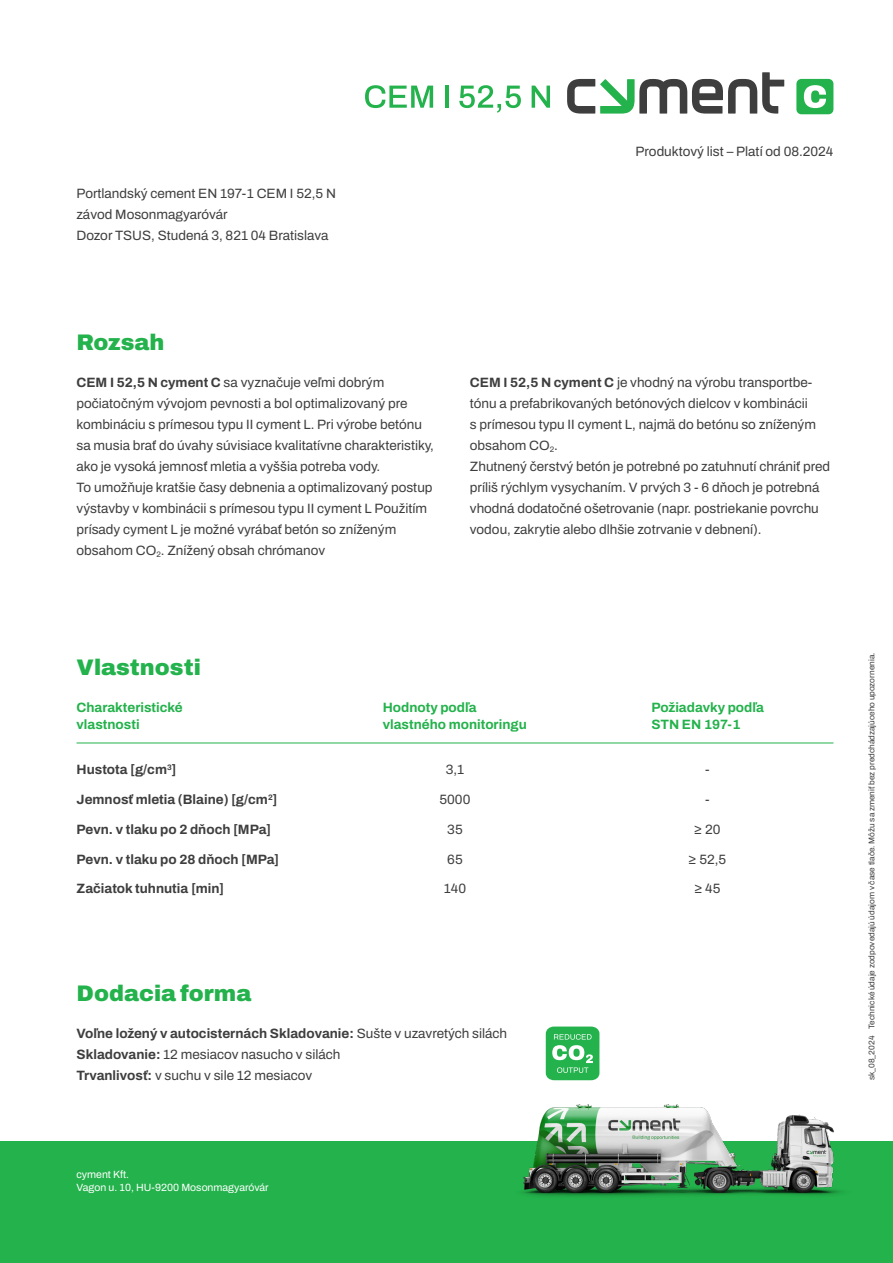
<style>
.page{position:relative;width:893px;height:1263px;background:#fff}
.page>*{position:absolute;margin:0;border:0;box-sizing:border-box;transform-origin:0 0}
.t1{font:900 22.5px "Archivo";color:#23b24b}
.t2{font:13.5px/21px "Archivo";color:#3e3e3f}
.t3{font:700 13.5px "Archivo";color:#3e3e3f}
.t4{font:700 13.5px/16.2px "Archivo";color:#23b24b}
.t5{font:10.5px/12.6px "Archivo";color:#fff}
.t6{font:8.25px "Archivo";color:#3e3e3f}
.s1{font-weight:700}
</style>
<div class="page">
<div style="left:0;top:1142px;width:893px;height:121px;background:#23b24b"></div>
<img style="left:511px;top:1104px;width:345px;height:92px">
<svg style="left:546px;top:1026px;width:53px;height:54px"></svg>
<hr style="left:77px;top:743px;width:756px;height:1px;background:#23b24b">
<svg style="left:567px;top:72px;width:217px;height:42px"></svg>
<div style="left:796px;top:79px;width:37px;height:35px;background:#23b24b;border-radius:5px"></div>
<svg style="left:804px;top:85px;width:22px;height:23px"></svg>
<svg style="left:365px;top:85px;width:68px;height:23px"></svg>
<hr style="left:445px;top:86px;width:4px;height:22px;background:#23b24b">
<svg style="left:459px;top:85px;width:62px;height:28px"></svg>
<svg style="left:532px;top:86px;width:18px;height:22px"></svg>
<p class="t2" style="left:77px;top:183px;width:261px">Portlandský cement EN 197-1 CEM I 52,5 N závod Mosonmagyaróvár<br>Dozor TSUS, Studená 3, 821 04 Bratislava</p>
<h1 class="t1" style="left:77px;top:325px;width:89px">Rozsah</h1>
<p class="t2" style="left:636px;top:141px;width:199px">Produktový list – Platí od 08.2024</p>
<p class="t2" style="left:77px;top:372px;width:359px"><span class="s1">CEM I 52,5 N cyment C</span> sa vyznačuje veľmi dobrým počiatočným vývojom pevnosti a bol optimalizovaný pre kombináciu s prímesou typu II cyment L. Pri výrobe betónu sa musia brať do úvahy súvisiace kvalitatívne charakteristiky, ako je vysoká jemnosť mletia a vyššia potreba vody.<br>To umožňuje kratšie časy debnenia a optimalizovaný postup výstavby v kombinácii s prímesou typu II cyment L Použitím prísady cyment L je možné vyrábať betón so zníženým obsahom CO<sub>2</sub>. Znížený obsah chrómanov</p>
<p class="t2" style="left:470px;top:372px;width:362px"><span class="s1">CEM I 52,5 N cyment C</span> je vhodný na výrobu transportbe&shy;tónu a prefabrikovaných betónových dielcov v kombinácii<br>s prímesou typu II cyment L, najmä do betónu so zníženým obsahom CO<sub>2</sub>.<br>Zhutnený čerstvý betón je potrebné po zatuhnutí chrániť pred príliš rýchlym vysychaním. V prvých 3 - 6 dňoch je potrebná vhodná dodatočné ošetrovanie (napr. postriekanie povrchu vodou, zakrytie alebo dlhšie zotrvanie v debnení).</p>
<h1 class="t1" style="left:77px;top:650px;width:126px">Vlastnosti</h1>
<p class="t4" style="left:77px;top:700px;width:108px">Charakteristické vlastnosti</p>
<p class="t4" style="left:383px;top:700px;width:146px">Hodnoty podľa vlastného monitoringu</p>
<p class="t4" style="left:651px;top:700px;width:114px">Požiadavky podľa<br>STN EN 197-1</p>
<p class="t3" style="left:77px;top:759px;width:101px">Hustota [g/cm<sup>3</sup>]</p>
<p class="t2" style="left:446px;top:759px;width:20px">3,1</p>
<p class="t2" style="left:705px;top:759px;width:6px">-</p>
<p class="t3" style="left:77px;top:789px;width:202px">Jemnosť mletia (Blaine) [g/cm<sup>2</sup>]</p>
<p class="t2" style="left:440px;top:789px;width:32px">5000</p>
<p class="t2" style="left:705px;top:789px;width:6px">-</p>
<p class="t3" style="left:77px;top:819px;width:196px">Pevn. v tlaku po 2 dňoch [MPa]</p>
<p class="t2" style="left:447px;top:819px;width:17px">35</p>
<p class="t2" style="left:694px;top:819px;width:28px">≥ 20</p>
<p class="t3" style="left:77px;top:849px;width:204px">Pevn. v tlaku po 28 dňoch [MPa]</p>
<p class="t2" style="left:447px;top:848px;width:17px">65</p>
<p class="t2" style="left:688px;top:848px;width:40px">≥ 52,5</p>
<p class="t3" style="left:77px;top:879px;width:149px">Začiatok tuhnutia [min]</p>
<p class="t2" style="left:444px;top:878px;width:24px">140</p>
<p class="t2" style="left:694px;top:878px;width:28px">≥ 45</p>
<h1 class="t1" style="left:77px;top:976px;width:176px">Dodacia forma</h1>
<p class="t2" style="left:77px;top:1023px;width:432px"><span class="s1">Voľne ložený v autocisternách Skladovanie:</span> Sušte v uzavretých silách<br><span class="s1">Skladovanie:</span> 12 mesiacov nasucho v silách<br><span class="s1">Trvanlivosť:</span> v suchu v sile 12 mesiacov</p>
<p class="t5" style="left:77px;top:1168px;width:194px">cyment Kft.<br>Vagon u. 10, HU-9200 Mosonmagyaróvár</p>
<p class="t6" style="left:866px;top:1080px;width:429px;rotate:-90deg">sk_08_2024 Technické údaje zodpovedajú údajom v čase tlače. Môžu sa zmeniť bez predchádzajúceho upozornenia.</p>
</div>
